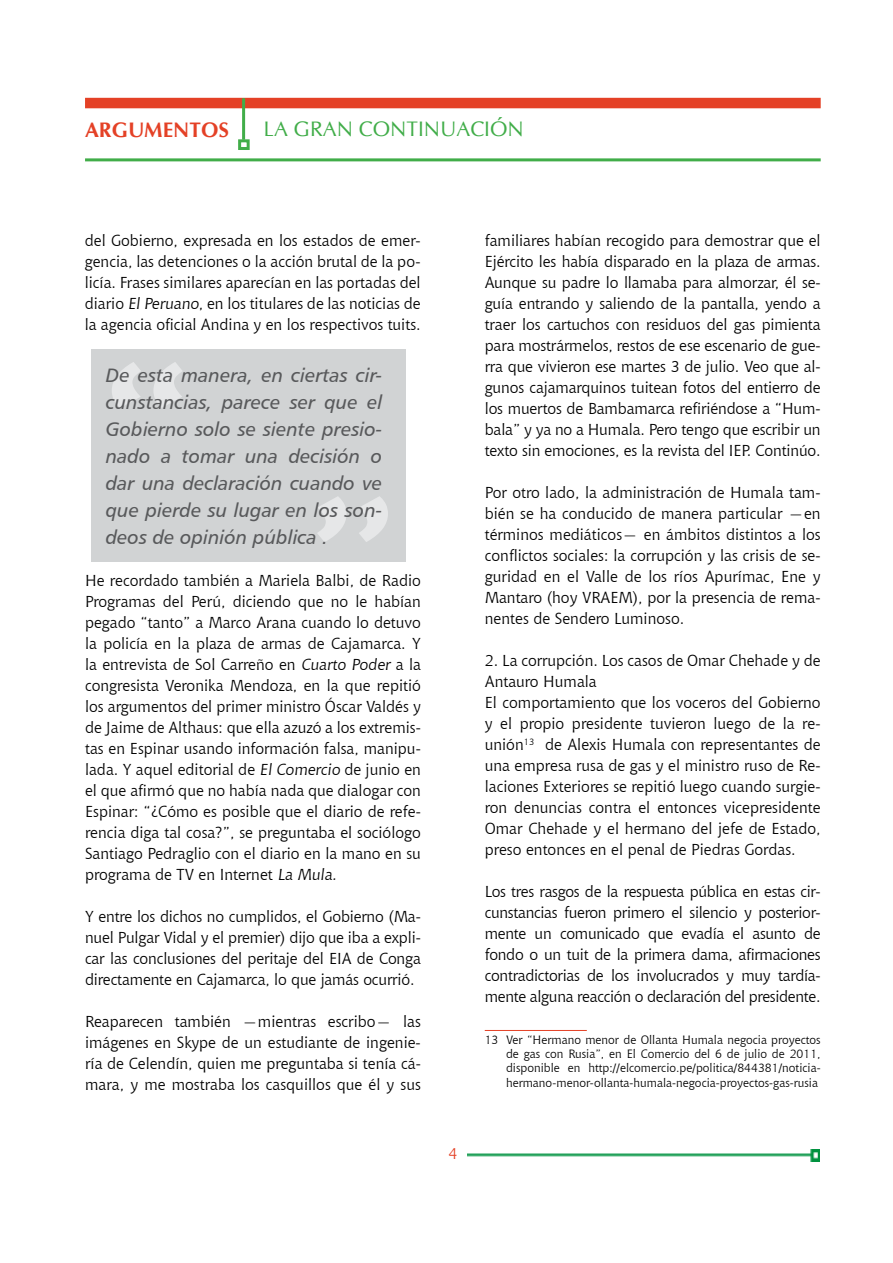
<style>
.page{position:relative;width:893px;height:1263px;background:#fff}
.page>*{position:absolute;margin:0;border:0;box-sizing:border-box;transform-origin:0 0}
.t1{font:229.95px "Chianti BT";color:#e6e7e8}
.t2{font:21px "CG Omega";color:#41ad49}
.t3{font:700 21px "CG Omega";color:#e44126}
.t4{font:19.5px/27px "Humanist 777 BT Italic B";color:#58595b;text-align:justify}
.t5{font:15.75px/21px "Chianti BT";color:#000;text-align:justify}
.t6{font:15.75px "Chianti BT";color:#e44126}
.t7{font:12px/14.4px "Chianti BT";color:#000;text-align:justify}
</style>
<div class="page">
<img style="left:467px;top:1150px;width:353px;height:12px">
<div style="left:85px;top:98px;width:736px;height:10px;background:#e44126"></div>
<hr style="left:242px;top:98px;width:3px;height:42px;background:#41ad49">
<div style="left:238px;top:139px;width:12px;height:11px;border:3px solid #41ad49"></div>
<hr style="left:85px;top:158px;width:736px;height:3px;background:#41ad49">
<div style="left:91px;top:349px;width:315px;height:213px;background:#d1d3d4"></div>
<svg style="left:112px;top:362px;width:70px;height:46px"></svg>
<svg style="left:317px;top:496px;width:71px;height:46px"></svg>
<hr style="left:485px;top:1030px;width:102px;height:1px;background:#e44126">
<h2 class="t3" style="left:85px;top:117px;width:146px">ARGUMENTOS</h2>
<h2 class="t2" style="left:264px;top:116px;width:262px">LA GRAN CONTINUACIÓN</h2>
<p class="t5" style="left:85px;top:229px;width:337px">del Gobierno, expresada en los estados de emer&shy;gencia, las detenciones o la acción brutal de la po&shy;licía. Frases similares aparecían en las portadas del diario El Peruano, en los titulares de las noticias de la agencia oficial Andina y en los respectivos tuits.</p>
<p class="t5" style="left:485px;top:229px;width:337px">familiares habían recogido para demostrar que el Ejército les había disparado en la plaza de armas.<br>Aunque su padre lo llamaba para almorzar, él se&shy;guía entrando y saliendo de la pantalla, yendo a traer los cartuchos con residuos del gas pimienta para mostrármelos, restos de ese escenario de gue&shy;rra que vivieron ese martes 3 de julio. Veo que al&shy;gunos cajamarquinos tuitean fotos del entierro de los muertos de Bambamarca refiriéndose a “Hum&shy;bala” y ya no a Humala. Pero tengo que escribir un texto sin emociones, es la revista del IEP. Continúo.</p>
<p class="t5" style="left:485px;top:481px;width:337px">Por otro lado, la administración de Humala tam&shy;bién se ha conducido de manera particular ―en términos mediáticos― en ámbitos distintos a los conflictos sociales: la corrupción y las crisis de se&shy;guridad en el Valle de los ríos Apurímac, Ene y Mantaro (hoy VRAEM), por la presencia de rema&shy;nentes de Sendero Luminoso.</p>
<p class="t5" style="left:485px;top:649px;width:337px;text-align:left">2. La corrupción. Los casos de Omar Chehade y de Antauro Humala<br>El comportamiento que los voceros del Gobierno y el propio presidente tuvieron luego de la re&shy;unión<sup>13</sup> de Alexis Humala con representantes de una empresa rusa de gas y el ministro ruso de Re&shy;laciones Exteriores se repitió luego cuando surgie&shy;ron denuncias contra el entonces vicepresidente Omar Chehade y el hermano del jefe de Estado, preso entonces en el penal de Piedras Gordas.</p>
<p class="t5" style="left:485px;top:880px;width:337px">Los tres rasgos de la respuesta pública en estas cir&shy;cunstancias fueron primero el silencio y posterior&shy;mente un comunicado que evadía el asunto de fondo o un tuit de la primera dama, afirmaciones contradictorias de los involucrados y muy tardía&shy;mente alguna reacción o declaración del presidente.</p>
<h1 class="t1" style="left:91px;top:293px;width:111px">“</h1>
<p class="t4" style="left:106px;top:362px;width:278px">De esta manera, en ciertas cir&shy;cunstancias, parece ser que el Gobierno solo se siente presio&shy;nado a tomar una decisión o dar una declaración cuando ve que pierde su lugar en los son&shy;deos de opinión pública .</p>
<p class="t5" style="left:85px;top:570px;width:337px">He recordado también a Mariela Balbi, de Radio Programas del Perú, diciendo que no le habían pegado “tanto” a Marco Arana cuando lo detuvo la policía en la plaza de armas de Cajamarca. Y la entrevista de Sol Carreño en Cuarto Poder a la congresista Veronika Mendoza, en la que repitió los argumentos del primer ministro Óscar Valdés y de Jaime de Althaus: que ella azuzó a los extremis&shy;tas en Espinar usando información falsa, manipu&shy;lada. Y aquel editorial de El Comercio de junio en el que afirmó que no había nada que dialogar con Espinar: “¿Cómo es posible que el diario de refe&shy;rencia diga tal cosa?”, se preguntaba el sociólogo Santiago Pedraglio con el diario en la mano en su programa de TV en Internet La Mula.</p>
<p class="t5" style="left:85px;top:906px;width:337px">Y entre los dichos no cumplidos, el Gobierno (Ma&shy;nuel Pulgar Vidal y el premier) dijo que iba a expli&shy;car las conclusiones del peritaje del EIA de Conga directamente en Cajamarca, lo que jamás ocurrió.</p>
<p class="t5" style="left:85px;top:1011px;width:337px">Reaparecen también ―mientras escribo― las imágenes en Skype de un estudiante de ingenie&shy;ría de Celendín, quien me preguntaba si tenía cá&shy;mara, y me mostraba los casquillos que él y sus</p>
<h1 class="t1" style="left:298px;top:427px;width:111px">”</h1>
<p class="t7" style="left:506px;top:1032px;width:316px;text-indent:-21px">13 Ver “Hermano menor de Ollanta Humala negocia proyectos de gas con Rusia”, en El Comercio del 6 de julio de 2011, disponible en http://elcomercio.pe/politica/844381/noticia&shy;hermano-menor-ollanta-humala-negocia-proyectos-gas-rusia</p>
<p class="t6" style="left:448px;top:1142px;width:11px">4</p>
</div>
